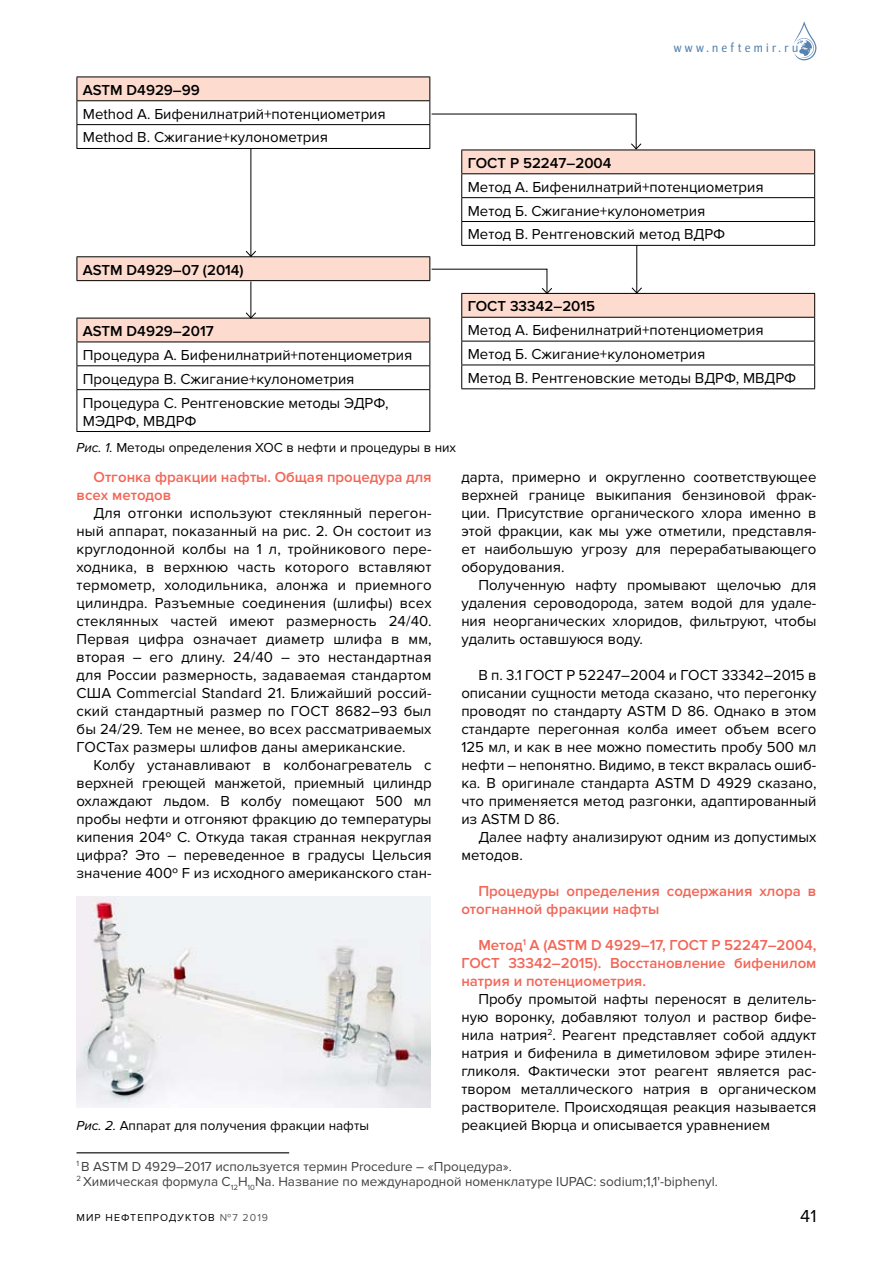
<style>
.page{position:relative;width:893px;height:1263px;background:#fff}
.page>*{position:absolute;margin:0;border:0;box-sizing:border-box;transform-origin:0 0}
.t1{font:18px "Proxima Nova";color:#000}
.t2{font:15px/18px "Proxima Nova";color:#000;text-align:justify}
.t3{font:600 15px/18px "Proxima Nova";color:#f26657}
.t4{font:600 15px "Proxima Nova";color:#000}
.t5{font:13.5px/15px "Proxima Nova";color:#414142}
.t6{font:13.5px "Proxima Nova";color:#000}
.t7{font:13.5px "Barnaul Grotesk";letter-spacing:.24em;color:#5582b0}
.t8{font:10.5px "Proxima Nova";letter-spacing:.1em;color:#000}
.s1{font-style:italic}
.s2{color:#58595b}
</style>
<div class="page">
<svg style="left:794px;top:21px;width:22px;height:39px"></svg>
<img style="left:77px;top:896px;width:353px;height:212px">
<div style="left:462px;top:150px;width:353px;height:24px;background:#fddbcf"></div>
<hr style="left:461px;top:150px;width:354px;height:1px;background:#000">
<hr style="left:461px;top:173px;width:354px;height:1px;background:#000">
<hr style="left:461px;top:197px;width:354px;height:1px;background:#000">
<hr style="left:461px;top:221px;width:354px;height:1px;background:#000">
<svg style="left:814px;top:150px;width:1px;height:95px"></svg>
<hr style="left:461px;top:245px;width:354px;height:1px;background:#000">
<div style="left:77px;top:318px;width:353px;height:24px;background:#fddbcf"></div>
<hr style="left:77px;top:318px;width:353px;height:1px;background:#000">
<hr style="left:77px;top:342px;width:353px;height:1px;background:#000">
<hr style="left:77px;top:365px;width:353px;height:1px;background:#000">
<svg style="left:77px;top:318px;width:1px;height:71px"></svg>
<hr style="left:77px;top:389px;width:353px;height:1px;background:#000">
<hr style="left:77px;top:390px;width:1px;height:41px;background:#000">
<hr style="left:429px;top:390px;width:1px;height:41px;background:#000">
<hr style="left:77px;top:431px;width:353px;height:1px;background:#000">
<div style="left:462px;top:293px;width:353px;height:24px;background:#fddbcf"></div>
<hr style="left:461px;top:293px;width:354px;height:1px;background:#000">
<hr style="left:461px;top:317px;width:354px;height:1px;background:#000">
<hr style="left:461px;top:341px;width:354px;height:1px;background:#000">
<hr style="left:461px;top:365px;width:354px;height:1px;background:#000">
<svg style="left:814px;top:294px;width:1px;height:94px"></svg>
<hr style="left:461px;top:388px;width:354px;height:1px;background:#000">
<div style="left:77px;top:77px;width:353px;height:24px;background:#fddbcf"></div>
<hr style="left:77px;top:77px;width:353px;height:1px;background:#000">
<hr style="left:77px;top:100px;width:353px;height:1px;background:#000">
<hr style="left:77px;top:124px;width:353px;height:1px;background:#000">
<svg style="left:77px;top:77px;width:1px;height:71px"></svg>
<hr style="left:77px;top:148px;width:353px;height:1px;background:#000">
<div style="left:77px;top:257px;width:353px;height:24px;background:#fddbcf"></div>
<hr style="left:77px;top:256px;width:353px;height:1px;background:#000">
<svg style="left:77px;top:257px;width:1px;height:23px"></svg>
<hr style="left:77px;top:280px;width:353px;height:1px;background:#000">
<svg style="left:429px;top:77px;width:213px;height:168px"></svg>
<svg style="left:429px;top:257px;width:124px;height:132px"></svg>
<hr style="left:636px;top:245px;width:1px;height:48px;background:#000">
<svg style="left:631px;top:287px;width:12px;height:7px"></svg>
<hr style="left:250px;top:282px;width:1px;height:36px;background:#000">
<svg style="left:245px;top:312px;width:12px;height:7px"></svg>
<hr style="left:250px;top:148px;width:1px;height:108px;background:#000">
<svg style="left:245px;top:250px;width:12px;height:7px"></svg>
<hr style="left:77px;top:1152px;width:212px;height:1px;background:#414142">
<p class="t7" style="left:674px;top:39px;width:126px">www.neftemir.ru</p>
<p class="t4" style="left:83px;top:81px;width:118px">ASTM D4929–99</p>
<p class="t2" style="left:83px;top:102px;width:304px;line-height:23.9px">Method А. Бифенилнатрий+потенциометрия<br>Method B. Сжигание+кулонометрия</p>
<p class="t4" style="left:83px;top:261px;width:162px">ASTM D4929–07 (2014)</p>
<p class="t4" style="left:83px;top:322px;width:132px">ASTM D4929–2017</p>
<p class="t2" style="left:83px;top:343px;width:331px;line-height:23.9px;text-align:left">Процедура А. Бифенилнатрий+потенциометрия<br>Процедура B. Сжигание+кулонометрия<br>Процедура C. Рентгеновские методы ЭДРФ,</p>
<p class="t2" style="left:83px;top:412px;width:115px">МЭДРФ, МВДРФ</p>
<p class="t6" style="left:77px;top:440px;width:381px"><span class="s1">Рис. 1.</span> Методы определения ХОС в нефти и процедуры в них</p>
<p class="t4" style="left:468px;top:154px;width:145px">ГОСТ Р 52247–2004</p>
<p class="t2" style="left:468px;top:175px;width:297px;line-height:23.9px;text-align:left">Метод А. Бифенилнатрий+потенциометрия<br>Метод Б. Сжигание+кулонометрия<br>Метод В. Рентгеновский метод ВДРФ</p>
<p class="t4" style="left:468px;top:298px;width:129px">ГОСТ 33342–2015</p>
<p class="t2" style="left:468px;top:318px;width:330px;line-height:23.9px;text-align:left">Метод А. Бифенилнатрий+потенциометрия<br>Метод Б. Сжигание+кулонометрия<br>Метод В. Рентгеновские методы ВДРФ, МВДРФ</p>
<p class="t3" style="left:77px;top:468px;width:357px;text-indent:17px">Отгонка фракции нафты. Общая процедура для всех методов</p>
<p class="t2" style="left:77px;top:504px;width:357px;text-indent:17px">Для отгонки используют стеклянный перегон&shy;ный аппарат, показанный на рис. 2. Он состоит из круглодонной колбы на 1 л, тройникового пере&shy;ходника, в верхнюю часть которого вставляют термометр, холодильника, алонжа и приемного цилиндра. Разъемные соединения (шлифы) всех стеклянных частей имеют размерность 24/40.<br>Первая цифра означает диаметр шлифа в мм, вторая – его длину. 24/40 – это нестандартная для России размерность, задаваемая стандартом США Commercial Standard 21. Ближайший россий&shy;ский стандартный размер по ГОСТ 8682–93 был бы 24/29. Тем не менее, во всех рассматриваемых ГОСТах размеры шлифов даны американские.</p>
<p class="t2" style="left:77px;top:756px;width:357px;text-indent:17px">Колбу устанавливают в колбонагреватель с верхней греющей манжетой, приемный цилиндр охлаждают льдом. В колбу помещают 500 мл пробы нефти и отгоняют фракцию до температуры кипения 204º С. Откуда такая странная некруглая цифра? Это – переведенное в градусы Цельсия значение 400º F из исходного американского стан-</p>
<p class="t2" style="left:461px;top:468px;width:357px">дарта, примерно и округленно соответствующее верхней границе выкипания бензиновой фрак&shy;ции. Присутствие органического хлора именно в этой фракции, как мы уже отметили, представля&shy;ет наибольшую угрозу для перерабатывающего оборудования.</p>
<p class="t2" style="left:461px;top:576px;width:357px;text-indent:17px">Полученную нафту промывают щелочью для удаления сероводорода, затем водой для удале&shy;ния неорганических хлоридов, фильтруют, чтобы удалить оставшуюся воду.</p>
<p class="t2" style="left:461px;top:666px;width:357px;text-indent:17px">В п. 3.1 ГОСТ Р 52247–2004 и ГОСТ 33342–2015 в описании сущности метода сказано, что перегонку проводят по стандарту ASTM D 86. Однако в этом стандарте перегонная колба имеет объем всего 125 мл, и как в нее можно поместить пробу 500 мл нефти – непонятно. Видимо, в текст вкралась ошиб&shy;ка. В оригинале стандарта ASTM D 4929 сказано, что применяется метод разгонки, адаптированный из ASTM D 86.</p>
<p class="t2" style="left:461px;top:828px;width:357px;text-indent:17px">Далее нафту анализируют одним из допустимых методов.</p>
<p class="t3" style="left:461px;top:882px;width:357px;text-indent:17px">Процедуры определения содержания хлора в отогнанной фракции нафты</p>
<p class="t3" style="left:461px;top:936px;width:357px;text-align:justify;text-indent:17px">Метод<sup>1</sup> А (ASTM D 4929–17, ГОСТ Р 52247–2004, ГОСТ 33342–2015). Восстановление бифенилом натрия и потенциометрия.</p>
<p class="t2" style="left:461px;top:990px;width:357px;text-indent:17px">Пробу промытой нафты переносят в делитель&shy;ную воронку, добавляют толуол и раствор бифе&shy;нила натрия<sup>2</sup>. Реагент представляет собой аддукт натрия и бифенила в диметиловом эфире этилен&shy;гликоля. Фактически этот реагент является рас&shy;твором металлического натрия в органическом растворителе. Происходящая реакция называется</p>
<p class="t6" style="left:77px;top:1118px;width:294px"><span class="s1">Рис. 2.</span> Аппарат для получения фракции нафты</p>
<p class="t2" style="left:461px;top:1116px;width:310px">реакцией Вюрца и описывается уравнением</p>
<p class="t5" style="left:77px;top:1159px;width:643px"><sup>1</sup> В ASTM D 4929–2017 используется термин Procedure – «Процедура».<br><sup>2</sup> Химическая формула C<sub>12</sub>H<sub>10</sub>Na. Название по международной номенклатуре IUPAC: sodium;1,1'-biphenyl.</p>
<p class="t8" style="left:77px;top:1211px;width:193px">МИР НЕФТЕПРОДУКТОВ <span class="s2">№7 2019</span></p>
<p class="t1" style="left:800px;top:1205px;width:18px">41</p>
</div>
